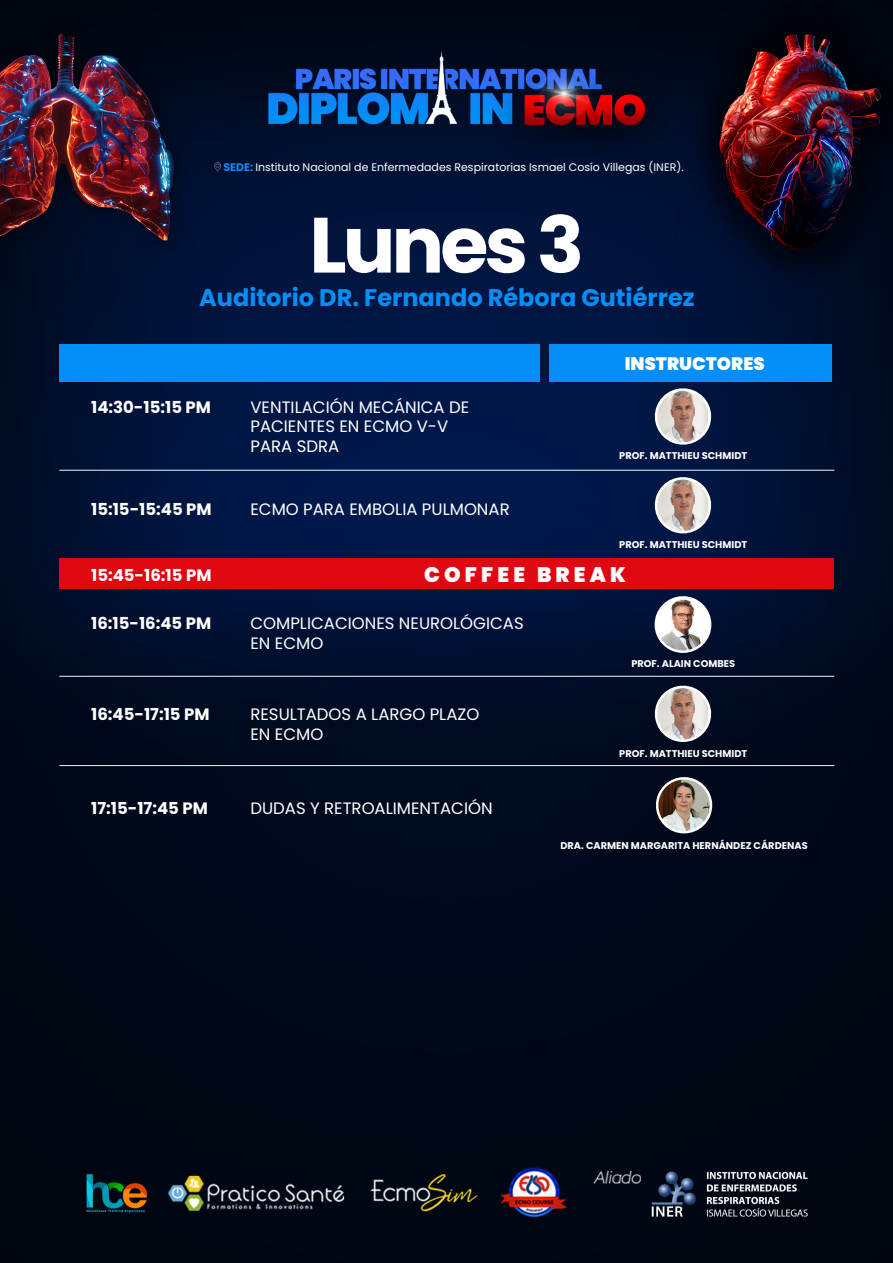
<style>
.page{position:relative;width:893px;height:1263px;background:#fff}
.page>*{position:absolute;margin:0;border:0;box-sizing:border-box;transform-origin:0 0}
.t1{font:700 78.15px "Poppins";letter-spacing:-.05em;color:#fff}
.t2{font:700 24px "Poppins";color:#048ff8}
.t3{font:900 21px "Poppins";letter-spacing:.2em;color:#fff}
.t4{font:900 18px "Poppins";letter-spacing:.005em;color:#fff}
.t5{font:16.5px/19.8px "Poppins";color:#fff}
.t6{font:700 16.5px "Poppins";color:#fff}
.t7{font:10.95px "Poppins";color:#fff}
.t8{font:700 9.75px "Poppins";color:#fff}
.s1{font-weight:700;color:#0d87f8}
</style>
<div class="page">
<img style="left:0;top:0;width:893px;height:1263px">
<div style="left:60px;top:344px;width:480px;height:37px;background:#048ff8"></div>
<div style="left:549px;top:344px;width:282px;height:37px;background:#048ff8"></div>
<img style="left:0;top:21px;width:191px;height:248px">
<img style="left:674px;top:0;width:219px;height:303px">
<svg style="left:214px;top:162px;width:7px;height:9px"></svg>
<hr style="left:60px;top:470px;width:774px;height:1px;background:#f1f3f4">
<hr style="left:60px;top:676px;width:774px;height:1px;background:#f1f3f4">
<hr style="left:60px;top:765px;width:774px;height:1px;background:#f1f3f4">
<div style="left:60px;top:558px;width:774px;height:30px;background:#e00712"></div>
<svg style="left:651px;top:384px;width:64px;height:64px"></svg>
<img style="left:654px;top:391px;width:58px;height:55px">
<svg style="left:651px;top:473px;width:64px;height:64px"></svg>
<img style="left:654px;top:480px;width:58px;height:54px">
<svg style="left:651px;top:682px;width:64px;height:64px"></svg>
<img style="left:654px;top:688px;width:58px;height:55px">
<svg style="left:651px;top:592px;width:64px;height:65px"></svg>
<img style="left:654px;top:599px;width:58px;height:55px">
<svg style="left:652px;top:773px;width:64px;height:64px"></svg>
<img style="left:655px;top:779px;width:58px;height:55px">
<p class="t7" style="left:223px;top:160px;width:462px"><span class="s1">SEDE:</span> Instituto Nacional de Enfermedades Respiratorias Ismael Cosío Villegas (INER).</p>
<h1 class="t1" style="left:309px;top:200px;width:276px">Lunes 3</h1>
<h2 class="t2" style="left:199px;top:284px;width:497px">Auditorio DR. Fernando Rébora Gutiérrez</h2>
<p class="t6" style="left:91px;top:397px;width:121px">14:30-15:15 PM</p>
<p class="t5" style="left:250px;top:397px;width:220px">VENTILACIÓN MECÁNICA DE<br>PACIENTES EN ECMO V-V<br>PARA SDRA</p>
<p class="t6" style="left:91px;top:499px;width:122px">15:15-15:45 PM</p>
<p class="t5" style="left:250px;top:499px;width:261px">ECMO PARA EMBOLIA PULMONAR</p>
<p class="t4" style="left:625px;top:353px;width:141px">INSTRUCTORES</p>
<p class="t8" style="left:619px;top:450px;width:129px">PROF. MATTHIEU SCHMIDT</p>
<p class="t8" style="left:619px;top:539px;width:129px">PROF. MATTHIEU SCHMIDT</p>
<p class="t6" style="left:91px;top:566px;width:122px">15:45-16:15 PM</p>
<p class="t3" style="left:424px;top:563px;width:203px">COFFEE BREAK</p>
<p class="t6" style="left:91px;top:614px;width:122px">16:15-16:45 PM</p>
<p class="t5" style="left:250px;top:614px;width:275px">COMPLICACIONES NEUROLÓGICAS<br>EN ECMO</p>
<p class="t6" style="left:91px;top:705px;width:120px">16:45-17:15 PM</p>
<p class="t5" style="left:250px;top:705px;width:230px">RESULTADOS A LARGO PLAZO<br>EN ECMO</p>
<p class="t6" style="left:91px;top:799px;width:118px">17:15-17:45 PM</p>
<p class="t5" style="left:250px;top:798px;width:244px">DUDAS Y RETROALIMENTACIÓN</p>
<p class="t8" style="left:631px;top:658px;width:105px">PROF. ALAIN COMBES</p>
<p class="t8" style="left:619px;top:747px;width:129px">PROF. MATTHIEU SCHMIDT</p>
<p class="t8" style="left:560px;top:840px;width:249px">DRA. CARMEN MARGARITA HERNÁNDEZ CÁRDENAS</p>
</div>
